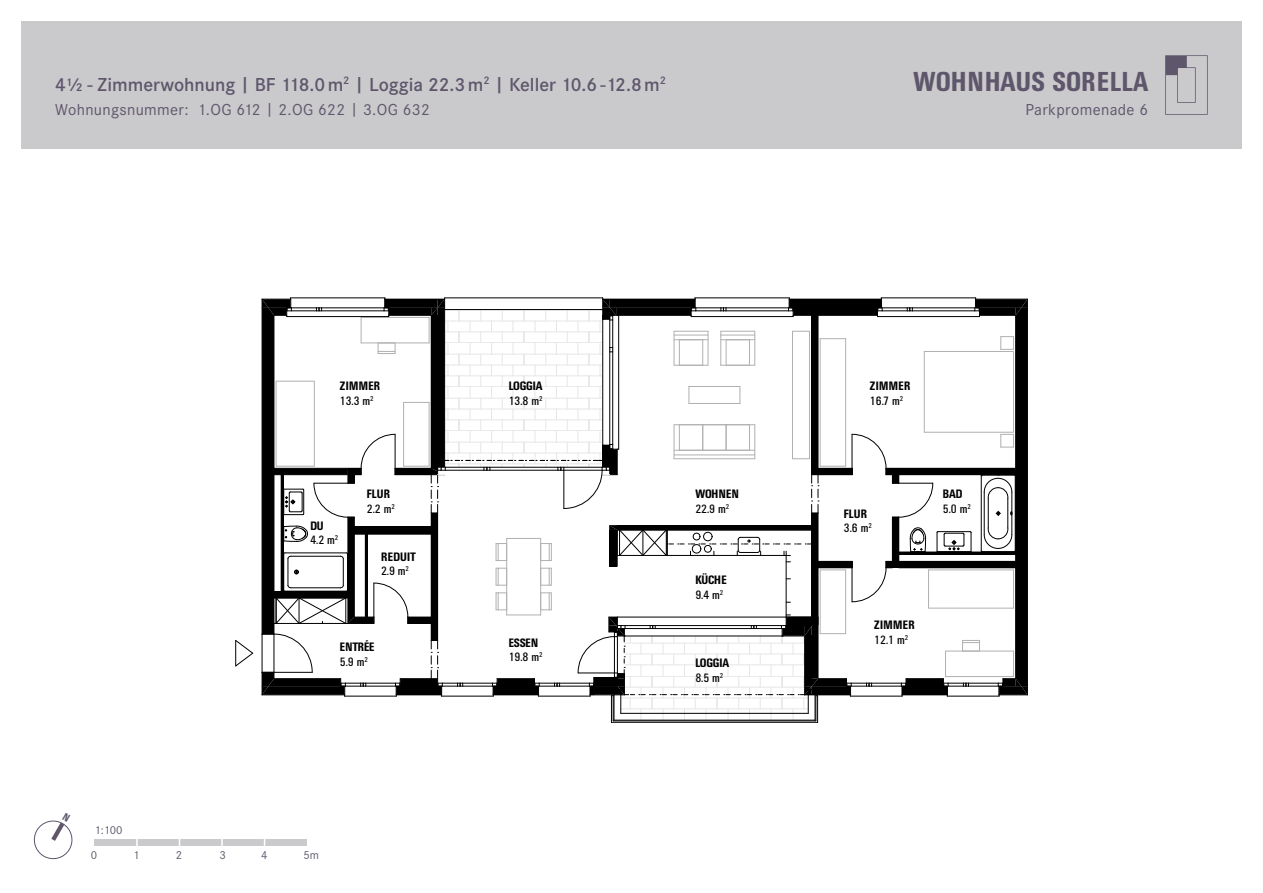
<style>
.page{position:relative;width:1263px;height:893px;background:#fff}
.page>*{position:absolute;margin:0;border:0;box-sizing:border-box;transform-origin:0 0}
.t1{font:500 condensed 27px "UN11";letter-spacing:.02em;color:#5e566b}
.t2{font:600 19.5px "Corporate S";color:#5e566b}
.t3{font:16.5px "Corporate S";letter-spacing:.02em;color:#5e566b}
.t4{font:500 condensed 12px/14.4px "UN11";letter-spacing:.04em;color:#000}
.t5{font:condensed 12px/14.4px "UN11";color:#000}
.t6{font:12px/24.9px "Corporate S";color:#5e566b}
.s1{font-weight:400}
.s2{font-weight:500}
</style>
<div class="page">
<svg style="left:235px;top:640px;width:19px;height:27px"></svg>
<svg style="left:262px;top:298px;width:766px;height:425px"></svg>
<div style="left:94px;top:840px;width:213px;height:6px;background:#cac9cc"></div>
<svg style="left:136px;top:839px;width:2px;height:7px"></svg>
<svg style="left:221px;top:839px;width:2px;height:7px"></svg>
<div style="left:21px;top:21px;width:1221px;height:128px;background:#cac9cc"></div>
<svg style="left:1165px;top:55px;width:43px;height:60px"></svg>
<svg style="left:33px;top:820px;width:40px;height:40px"></svg>
<h2 class="t2" style="left:55px;top:73px;width:612px">4½ - Zimmerwohnung | BF 118.0m<sup>2</sup> | Loggia 22.3m<sup>2</sup> | Keller 10.6 -12.8m<sup>2</sup></h2>
<h3 class="t3" style="left:55px;top:100px;width:376px">Wohnungsnummer: 1.OG 612 | 2.OG 622 | 3.OG 632</h3>
<p class="t4" style="left:340px;top:379px;width:42px">ZIMMER<br><span class="s1">13.3 m</span><sup>2</sup></p>
<p class="t5" style="left:310px;top:519px;width:29px"><span class="s2">DU<br></span>4.2 m<sup>2</sup></p>
<p class="t4" style="left:367px;top:487px;width:29px">FLUR<br><span class="s1">2.2 m</span><sup>2</sup></p>
<p class="t4" style="left:381px;top:549px;width:36px">REDUIT<br><span class="s1">2.9 m</span><sup>2</sup></p>
<p class="t4" style="left:509px;top:379px;width:35px">LOGGIA<br><span class="s1">13.8 m</span><sup>2</sup></p>
<p class="t4" style="left:340px;top:640px;width:36px">ENTRÉE<br><span class="s1">5.9 m</span><sup>2</sup></p>
<p class="t4" style="left:509px;top:635px;width:35px">ESSEN<br><span class="s1">19.8 m</span><sup>2</sup></p>
<p class="t6" style="left:91px;top:818px;width:33px;text-indent:4px">1:100<br>0</p>
<p class="t6" style="left:133px;top:843px;width:8px">1</p>
<p class="t6" style="left:176px;top:843px;width:8px">2</p>
<p class="t6" style="left:219px;top:843px;width:8px">3</p>
<p class="t6" style="left:261px;top:843px;width:8px">4</p>
<p class="t6" style="left:303px;top:843px;width:17px">5m</p>
<p class="t4" style="left:695px;top:487px;width:45px">WOHNEN<br><span class="s1">22.9 m</span><sup>2</sup></p>
<p class="t4" style="left:695px;top:573px;width:33px">KÜCHE<br><span class="s1">9.4 m</span><sup>2</sup></p>
<p class="t4" style="left:695px;top:656px;width:35px">LOGGIA<br><span class="s1">8.5 m</span><sup>2</sup></p>
<h1 class="t1" style="left:914px;top:66px;width:236px">WOHNHAUS SORELLA</h1>
<h3 class="t3" style="left:1025px;top:100px;width:124px">Parkpromenade 6</h3>
<p class="t4" style="left:870px;top:379px;width:42px">ZIMMER<br><span class="s1">16.7 m</span><sup>2</sup></p>
<p class="t4" style="left:844px;top:506px;width:29px">FLUR<br><span class="s1">3.6 m</span><sup>2</sup></p>
<p class="t5" style="left:943px;top:487px;width:29px"><span class="s2">BAD<br></span>5.0 m<sup>2</sup></p>
<p class="t4" style="left:874px;top:618px;width:42px">ZIMMER<br><span class="s1">12.1 m</span><sup>2</sup></p>
</div>
